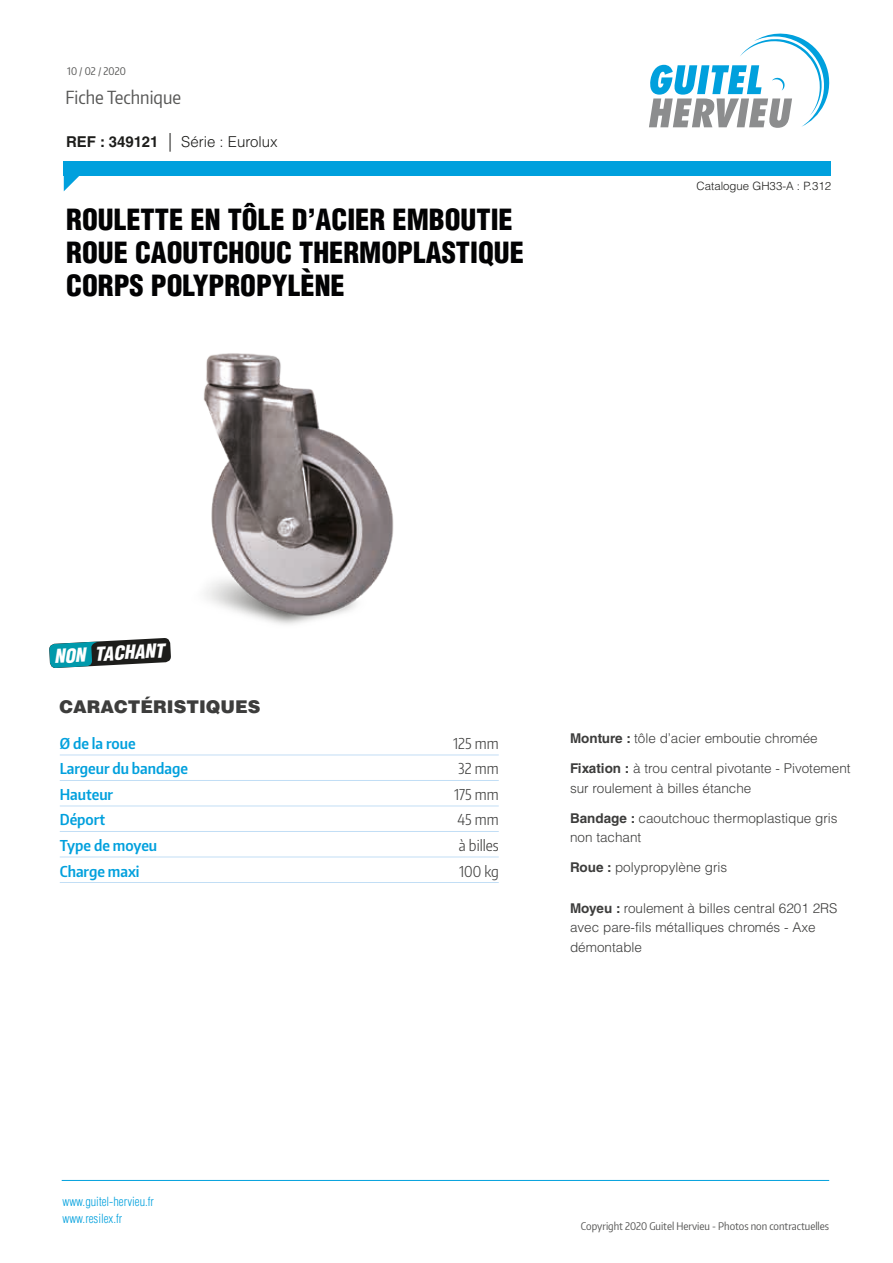
<style>
.page{position:relative;width:893px;height:1263px;background:#fff}
.page>*{position:absolute;margin:0;border:0;box-sizing:border-box;transform-origin:0 0}
.t1{font:900 condensed 28.5px/33px "Helvetica LT Std";color:#020203}
.t2{font:italic 900 condensed 18.75px "Helvetica LT Std";color:#fff}
.t3{font:18px "Encode Sans Condensed";color:#575756}
.t4{font:900 17.55px "Helvetica LT Std";color:#3d3d3c}
.t5{font:600 15px "Encode Sans Condensed";color:#00a0dd}
.t6{font:300 15px "Encode Sans Condensed";color:#3d3d3c}
.t7{font:300 15px "Helvetica LT Std";color:#1d1d1b}
.t8{font:300 13.5px/19.5px "Helvetica LT Std";color:#3d3d3c}
.t9{font:300 condensed 12.3px/16.6px "Helvetica LT Std";color:#00a0dd}
.t10{font:300 11.4px "Helvetica LT Std";color:#1d1d1b}
.t11{font:10.5px "Encode Sans Condensed";color:#575756}
.s1{font-weight:700}
.s2{font-stretch:condensed;font-size:18.6px}
</style>
<div class="page">
<svg style="left:649px;top:33px;width:181px;height:95px"></svg>
<div style="left:64px;top:161px;width:767px;height:15px;background:#00a0dd"></div>
<svg style="left:64px;top:176px;width:15px;height:15px"></svg>
<hr style="left:62px;top:1180px;width:767px;height:1px;background:#00a0dd">
<svg style="left:49px;top:640px;width:102px;height:28px"></svg>
<hr style="left:60px;top:755px;width:439px;height:1px;background:#c2def5">
<hr style="left:60px;top:780px;width:439px;height:1px;background:#c2def5">
<hr style="left:60px;top:806px;width:439px;height:1px;background:#c2def5">
<hr style="left:60px;top:831px;width:439px;height:1px;background:#c2def5">
<hr style="left:60px;top:857px;width:439px;height:1px;background:#c2def5">
<hr style="left:60px;top:882px;width:439px;height:1px;background:#c2def5">
<img style="left:113px;top:353px;width:281px;height:310px">
<p class="t11" style="left:67px;top:64px;width:60px">10 / 02 / 2020</p>
<h3 class="t3" style="left:65px;top:85px;width:117px">Fiche Technique</h3>
<p class="t7" style="left:66px;top:132px;width:213px"><span class="s1">REF : 349121</span> <span class="s2">|</span> Série : Eurolux</p>
<p class="t1" style="left:66px;top:203px;width:459px">ROULETTE EN TÔLE D’ACIER EMBOUTIE<br>ROUE CAOUTCHOUC THERMOPLASTIQUE</p>
<p class="t1" style="left:66px;top:269px;width:280px">CORPS POLYPROPYLÈNE</p>
<p class="t10" style="left:697px;top:179px;width:136px">Catalogue GH33-A : P.312</p>
<p class="t2" style="left:53px;top:644px;width:112px;rotate:-3deg">NON TACHANT</p>
<p class="t4" style="left:60px;top:696px;width:202px">CARACTÉRISTIQUES</p>
<p class="t5" style="left:60px;top:733px;width:77px">Ø de la roue</p>
<p class="t6" style="left:453px;top:733px;width:47px">125 mm</p>
<p class="t5" style="left:60px;top:759px;width:130px">Largeur du bandage</p>
<p class="t6" style="left:458px;top:759px;width:42px">32 mm</p>
<p class="t5" style="left:60px;top:784px;width:55px">Hauteur</p>
<p class="t6" style="left:454px;top:784px;width:46px">175 mm</p>
<p class="t5" style="left:60px;top:810px;width:47px">Déport</p>
<p class="t6" style="left:458px;top:810px;width:43px">45 mm</p>
<p class="t5" style="left:60px;top:835px;width:99px">Type de moyeu</p>
<p class="t6" style="left:459px;top:835px;width:41px">à billes</p>
<p class="t5" style="left:60px;top:861px;width:81px">Charge maxi</p>
<p class="t6" style="left:459px;top:861px;width:41px">100 kg</p>
<p class="t8" style="left:570px;top:728px;width:249px"><span class="s1">Monture :</span> tôle d’acier emboutie chromée</p>
<p class="t8" style="left:570px;top:758px;width:282px"><span class="s1">Fixation :</span> à trou central pivotante - Pivotement sur roulement à billes étanche</p>
<p class="t8" style="left:570px;top:808px;width:269px"><span class="s1">Bandage :</span> caoutchouc thermoplastique gris non tachant</p>
<p class="t8" style="left:570px;top:857px;width:159px"><span class="s1">Roue :</span> polypropylène gris</p>
<p class="t8" style="left:570px;top:898px;width:269px"><span class="s1">Moyeu :</span> roulement à billes central 6201 2RS avec pare-fils métalliques chromés - Axe démontable</p>
<p class="t9" style="left:63px;top:1193px;width:93px">www.guitel-hervieu.fr www.resilex.fr</p>
<p class="t11" style="left:581px;top:1219px;width:250px">Copyright 2020 Guitel Hervieu - Photos non contractuelles</p>
</div>
